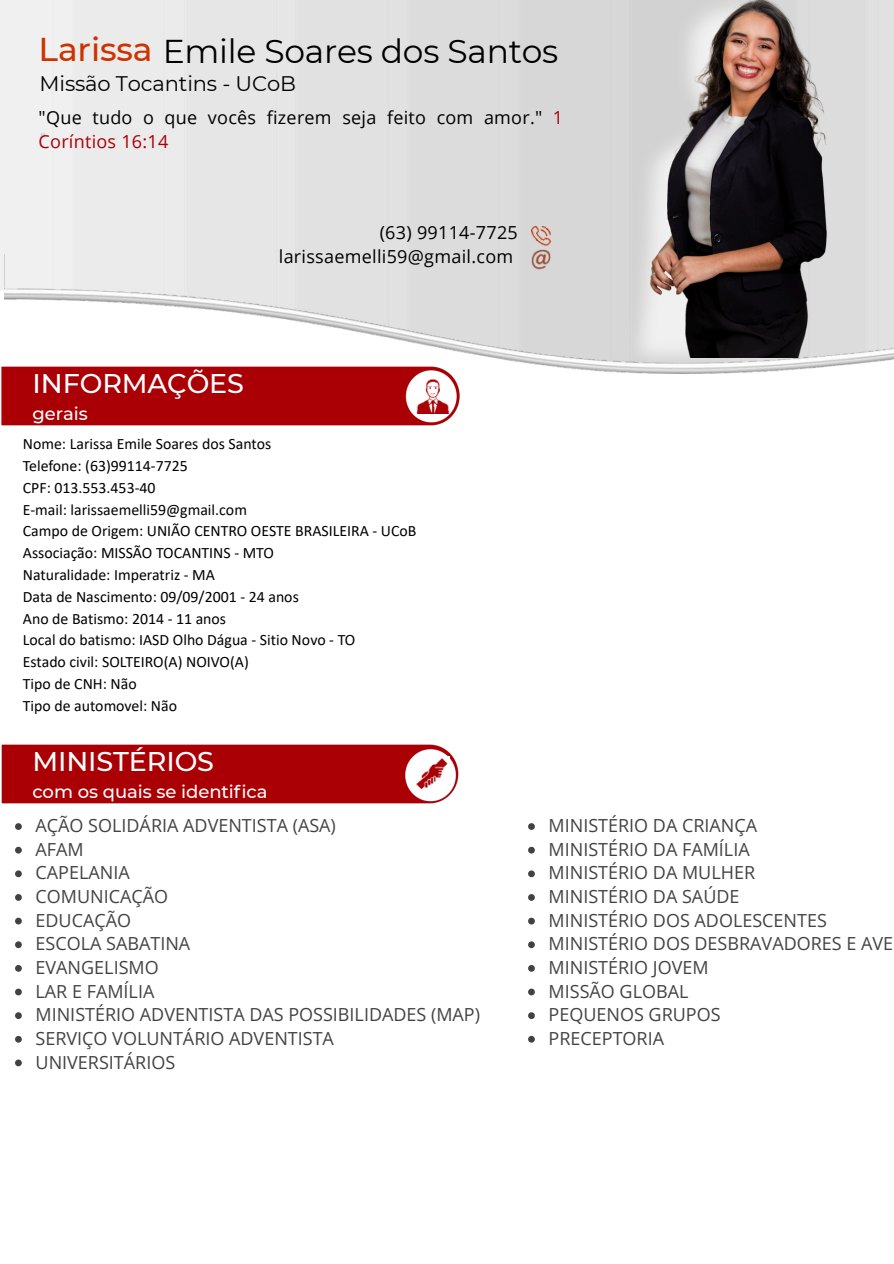
<style>
.page{position:relative;width:894px;height:1264px;background:#fff}
.page>*{position:absolute;margin:0;border:0;box-sizing:border-box;transform-origin:0 0}
.t1{font:33px "Montserrat";letter-spacing:-.01em;color:#000}
.t2{font:500 27px "Montserrat";letter-spacing:-.005em;color:#fff}
.t3{font:21px "Montserrat";letter-spacing:-.01em;color:#000}
.t4{font:18px/23.7px "Open Sans";color:#424242}
.t5{font:18px/23.7px "Open Sans";letter-spacing:.015em;color:#000}
.t6{font:500 18px "Montserrat";letter-spacing:-.005em;color:#fff}
.t7{font:15.75px "Calibri";color:#000}
.s1{font-weight:500;color:#c30}
.s2{color:#aa0007}
</style>
<div class="page">
<img style="left:5px;top:0;width:888px;height:370px">
<img style="left:531px;top:226px;width:19px;height:19px">
<img style="left:531px;top:250px;width:19px;height:20px">
<img style="left:1px;top:360px;width:467px;height:66px">
<img style="left:416px;top:379px;width:33px;height:35px">
<img style="left:1px;top:744px;width:458px;height:60px">
<img style="left:415px;top:757px;width:35px;height:34px">
<img style="left:577px;top:0;width:216px;height:374px">
<img style="left:611px;top:0;width:225px;height:357px">
<svg style="left:15px;top:823px;width:7px;height:7px"></svg>
<svg style="left:15px;top:846px;width:7px;height:7px"></svg>
<svg style="left:15px;top:870px;width:7px;height:7px"></svg>
<svg style="left:15px;top:894px;width:7px;height:6px"></svg>
<svg style="left:15px;top:917px;width:7px;height:7px"></svg>
<svg style="left:15px;top:941px;width:7px;height:7px"></svg>
<svg style="left:15px;top:965px;width:7px;height:6px"></svg>
<svg style="left:15px;top:988px;width:7px;height:7px"></svg>
<svg style="left:15px;top:1012px;width:7px;height:7px"></svg>
<svg style="left:15px;top:1035px;width:7px;height:7px"></svg>
<svg style="left:15px;top:1059px;width:7px;height:7px"></svg>
<svg style="left:528px;top:823px;width:6px;height:7px"></svg>
<svg style="left:528px;top:846px;width:6px;height:7px"></svg>
<svg style="left:528px;top:870px;width:6px;height:7px"></svg>
<svg style="left:528px;top:894px;width:6px;height:6px"></svg>
<svg style="left:528px;top:917px;width:6px;height:7px"></svg>
<svg style="left:528px;top:941px;width:6px;height:7px"></svg>
<svg style="left:528px;top:965px;width:6px;height:6px"></svg>
<svg style="left:528px;top:988px;width:6px;height:7px"></svg>
<svg style="left:528px;top:1012px;width:6px;height:7px"></svg>
<svg style="left:528px;top:1035px;width:6px;height:7px"></svg>
<p class="t1" style="left:39px;top:31px;width:521px"><span class="s1">Larissa</span> Emile Soares dos Santos</p>
<p class="t3" style="left:40px;top:71px;width:258px">Missão Tocantins - UCoB</p>
<h1 class="t5" style="left:39px;top:105px;width:526px">"Que tudo o que vocês fizerem seja feito com amor." <span class="s2">1<br>Coríntios 16:14</span></h1>
<h2 class="t5" style="left:279px;top:220px;width:240px;text-align:right">(63) 99114-7725 larissaemelli59@gmail.com</h2>
<h6 class="t2" style="left:33px;top:367px;width:213px">INFORMAÇÕES</h6>
<h6 class="t6" style="left:33px;top:402px;width:57px">gerais</h6>
<p class="t7" style="left:23px;top:437px;width:250px">Nome: Larissa Emile Soares dos Santos</p>
<p class="t7" style="left:23px;top:459px;width:166px">Telefone: (63)99114-7725</p>
<p class="t7" style="left:23px;top:481px;width:134px">CPF: 013.553.453-40</p>
<p class="t7" style="left:23px;top:503px;width:225px">E-mail: larissaemelli59@gmail.com</p>
<p class="t7" style="left:23px;top:524px;width:395px">Campo de Origem: UNIÃO CENTRO OESTE BRASILEIRA - UCoB</p>
<p class="t7" style="left:23px;top:546px;width:253px">Associação: MISSÃO TOCANTINS - MTO</p>
<p class="t7" style="left:23px;top:568px;width:193px">Naturalidade: Imperatriz - MA</p>
<p class="t7" style="left:23px;top:590px;width:277px">Data de Nascimento: 09/09/2001 - 24 anos</p>
<p class="t7" style="left:23px;top:611px;width:205px">Ano de Batismo: 2014 - 11 anos</p>
<p class="t7" style="left:23px;top:633px;width:334px">Local do batismo: IASD Olho Dágua - Sitio Novo - TO</p>
<p class="t7" style="left:23px;top:655px;width:227px">Estado civil: SOLTEIRO(A) NOIVO(A)</p>
<p class="t7" style="left:23px;top:677px;width:115px">Tipo de CNH: Não</p>
<h5 class="t7" style="left:23px;top:698px;width:156px">Tipo de automovel: Não</h5>
<h4 class="t2" style="left:32px;top:745px;width:183px">MINISTÉRIOS</h4>
<h4 class="t6" style="left:32px;top:780px;width:237px">com os quais se identifica</h4>
<h6 class="t4" style="left:36px;top:813px;width:302px">AÇÃO SOLIDÁRIA ADVENTISTA (ASA)</h6>
<p class="t4" style="left:36px;top:837px;width:50px">AFAM</p>
<p class="t4" style="left:36px;top:860px;width:96px">CAPELANIA</p>
<p class="t4" style="left:36px;top:884px;width:134px">COMUNICAÇÃO</p>
<p class="t4" style="left:36px;top:907px;width:97px">EDUCAÇÃO</p>
<p class="t4" style="left:36px;top:931px;width:156px">ESCOLA SABATINA</p>
<h3 class="t4" style="left:36px;top:955px;width:125px">EVANGELISMO</h3>
<p class="t4" style="left:36px;top:978px;width:120px">LAR E FAMÍLIA</p>
<p class="t4" style="left:36px;top:1002px;width:446px">MINISTÉRIO ADVENTISTA DAS POSSIBILIDADES (MAP)</p>
<p class="t4" style="left:36px;top:1026px;width:300px">SERVIÇO VOLUNTÁRIO ADVENTISTA</p>
<p class="t4" style="left:36px;top:1049px;width:141px">UNIVERSITÁRIOS</p>
<p class="t4" style="left:548px;top:813px;width:346px">MINISTÉRIO DA CRIANÇA<br>MINISTÉRIO DA FAMÍLIA<br>MINISTÉRIO DA MULHER<br>MINISTÉRIO DA SAÚDE<br>MINISTÉRIO DOS ADOLESCENTES<br>MINISTÉRIO DOS DESBRAVADORES E AVE<br>MINISTÉRIO JOVEM<br>MISSÃO GLOBAL<br>PEQUENOS GRUPOS<br>PRECEPTORIA</p>
</div>
